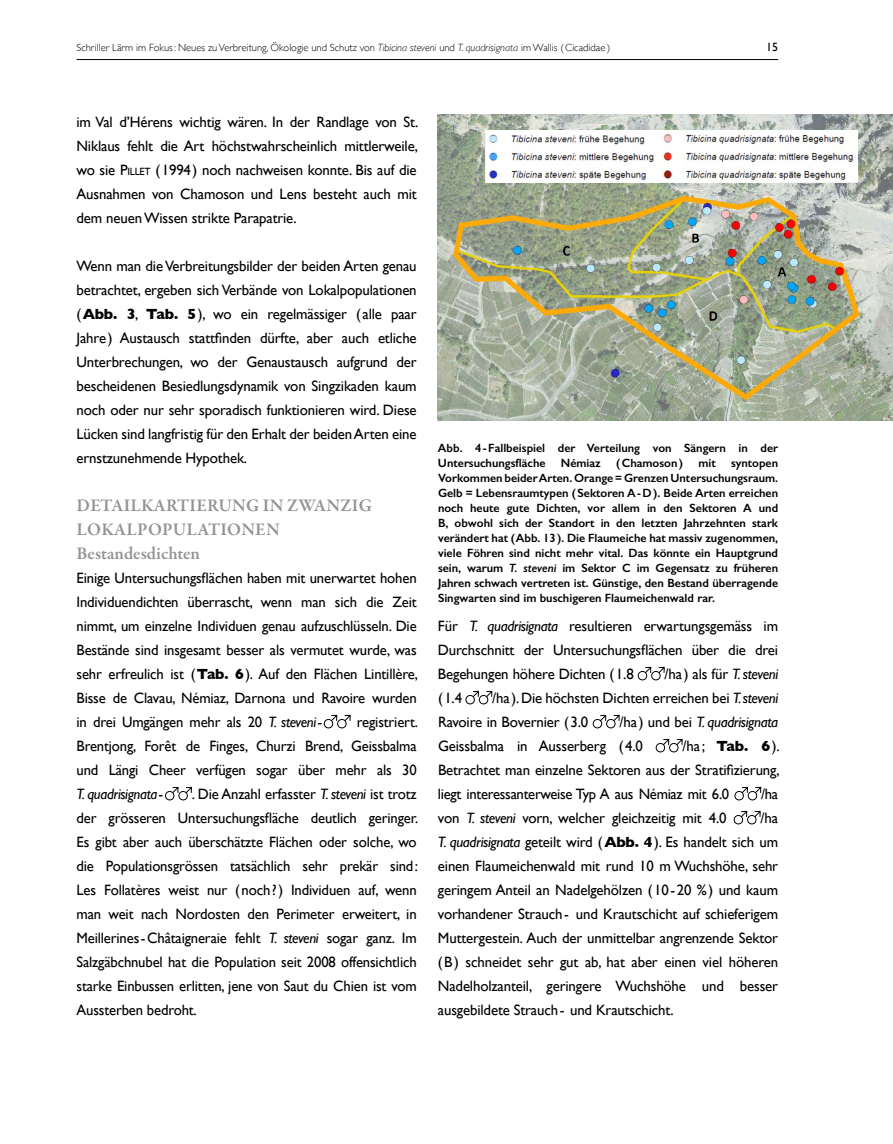
<style>
.page{position:relative;width:893px;height:1144px;background:#fff}
.page>*{position:absolute;margin:0;border:0;box-sizing:border-box;transform-origin:0 0}
.t1{font:600 18px/24px "Garamond Premr Pro";letter-spacing:.01em;color:#939393}
.t2{font:15px/24px "Gill Sans";letter-spacing:-.01em;color:#000;text-align:justify}
.t3{font:600 12px/15px "Gill Sans";color:#000}
.t4{font:12px "Gill Sans";color:#000}
.t5{font:300 10.5px "Gill Sans";color:#000}
.s1{font-style:italic}
.s2{font-style:inherit}
.s3{font-size:10.5px}
.s4{font-weight:700}
</style>
<div class="page">
<hr style="left:77px;top:59px;width:701px;height:1px;background:#000">
<svg style="left:324px;top:715px;width:27px;height:13px"></svg>
<svg style="left:165px;top:787px;width:27px;height:13px"></svg>
<svg style="left:638px;top:667px;width:27px;height:13px"></svg>
<svg style="left:465px;top:691px;width:27px;height:13px"></svg>
<svg style="left:593px;top:715px;width:27px;height:13px"></svg>
<svg style="left:656px;top:739px;width:27px;height:13px"></svg>
<svg style="left:734px;top:787px;width:27px;height:13px"></svg>
<svg style="left:734px;top:811px;width:27px;height:13px"></svg>
<img style="left:438px;top:115px;width:455px;height:305px">
<img style="left:486px;top:131px;width:372px;height:52px">
<p class="t5" style="left:77px;top:40px;width:535px">Schriller Lärm im Fokus: Neues zu Verbreitung, Ökologie und Schutz von <span class="s1">Tibicina steveni</span> und <span class="s1">T. quadrisignata</span> im Wallis (Cicadidae )</p>
<p class="t4" style="left:766px;top:40px;width:13px">15</p>
<p class="t2" style="left:77px;top:110px;width:343px">im Val d’Hérens wichtig wären. In der Randlage von St.<br>Niklaus fehlt die Art höchstwahrscheinlich mittlerweile, wo sie <span class="s2">P</span><span class="s3">illet</span> (1994) noch nachweisen konnte. Bis auf die Ausnahmen von Chamoson und Lens besteht auch mit dem neuen Wissen strikte Parapatrie.</p>
<p class="t2" style="left:77px;top:254px;width:342px">Wenn man die Verbreitungsbilder der beiden Arten genau betrachtet, ergeben sich Verbände von Lokalpopulationen (<span class="s4">Abb. 3</span>, <span class="s4">Tab. 5</span>), wo ein regelmässiger (alle paar Jahre) Austausch stattfinden dürfte, aber auch etliche Unterbrechungen, wo der Genaustausch aufgrund der bescheidenen Besiedlungsdynamik von Singzikaden kaum noch oder nur sehr sporadisch funktionieren wird. Diese Lücken sind langfristig für den Erhalt der beiden Arten eine ernstzunehmende Hypothek.</p>
<p class="t1" style="left:77px;top:493px;width:297px">DETAILKARTIERUNG IN ZWANZIG<br>LOKALPOPULATIONEN<br>Bestandesdichten</p>
<p class="t2" style="left:77px;top:566px;width:343px">Einige Untersuchungsflächen haben mit unerwartet hohen Individuendichten überrascht, wenn man sich die Zeit nimmt, um einzelne Individuen genau aufzuschlüsseln. Die Bestände sind insgesamt besser als vermutet wurde, was sehr erfreulich ist (<span class="s4">Tab. 6</span>). Auf den Flächen Lintillère, Bisse de Clavau, Némiaz, Darnona und Ravoire wurden in drei Umgängen mehr als 20 <span class="s1">T. steveni</span>-</p>
<p class="t2" style="left:77px;top:710px;width:343px;text-indent:280px">registriert.<br>Brentjong, Forêt de Finges, Churzi Brend, Geissbalma und Längi Cheer verfügen sogar über mehr als 30<br><span class="s1">T. quadrisignata</span>-</p>
<p class="t2" style="left:77px;top:782px;width:343px;text-indent:115px">. Die Anzahl erfasster <span class="s1">T. steveni</span> ist trotz der grösseren Untersuchungsfläche deutlich geringer.<br>Es gibt aber auch überschätzte Flächen oder solche, wo die Populationsgrössen tatsächlich sehr prekär sind:<br>Les Follatères weist nur (noch?) Individuen auf, wenn man weit nach Nordosten den Perimeter erweitert, in Meillerines-Châtaigneraie fehlt <span class="s1">T. steveni</span> sogar ganz. Im Salzgäbchnubel hat die Population seit 2008 offensichtlich starke Einbussen erlitten, jene von Saut du Chien ist vom Aussterben bedroht.</p>
<p class="t3" style="left:438px;top:440px;width:342px">Abb. 4-Fallbeispiel der Verteilung von Sängern in der<br>Untersuchungsfläche</p>
<p class="t3" style="left:561px;top:455px;width:41px">Némiaz</p>
<p class="t3" style="left:616px;top:455px;width:69px">(Chamoson)</p>
<p class="t3" style="left:698px;top:455px;width:19px">mit</p>
<p class="t3" style="left:438px;top:455px;width:342px;text-align:justify;text-indent:293px">syntopen Vorkommen beider Arten. Orange = Grenzen Untersuchungsraum.<br>Gelb = Lebensraumtypen (Sektoren A-D). Beide Arten erreichen noch heute gute Dichten, vor allem in den Sektoren A und B, obwohl sich der Standort in den letzten Jahrzehnten stark verändert hat (Abb. 13). Die Flaumeiche hat massiv zugenommen, viele Föhren sind nicht mehr vital. Das könnte ein Hauptgrund sein, warum <span class="s1">T. steveni</span> im Sektor C im Gegensatz zu früheren Jahren schwach vertreten ist. Günstige, den Bestand überragende Singwarten sind im buschigeren Flaumeichenwald rar.</p>
<p class="t2" style="left:438px;top:614px;width:342px">Für <span class="s1">T. quadrisignata</span> resultieren erwartungsgemäss im Durchschnitt der Untersuchungsflächen über die drei Begehungen höhere Dichten (1.8</p>
<p class="t2" style="left:665px;top:662px;width:115px">/ha) als für <span class="s1">T.steveni</span></p>
<p class="t2" style="left:438px;top:686px;width:26px">(1.4</p>
<p class="t2" style="left:438px;top:686px;width:342px;text-indent:54px">/ha). Die höchsten Dichten erreichen bei <span class="s1">T.steveni<br></span>Ravoire in Bovernier (3.0</p>
<p class="t2" style="left:438px;top:710px;width:342px;text-indent:182px">/ha) und bei <span class="s1">T. quadrisignata<br></span>Geissbalma in Ausserberg (4.0</p>
<p class="t2" style="left:438px;top:734px;width:343px;text-indent:245px">/ha; <span class="s4">Tab. 6</span>).<br>Betrachtet man einzelne Sektoren aus der Stratifizierung, liegt interessanterweise Typ A aus Némiaz mit 6.0</p>
<p class="t2" style="left:761px;top:782px;width:19px">/ha</p>
<p class="t2" style="left:438px;top:806px;width:342px;text-indent:323px">/ha <span class="s1">T. quadrisignata</span> geteilt wird (<span class="s4">Abb. 4</span>). Es handelt sich um einen Flaumeichenwald mit rund 10 m Wuchshöhe, sehr geringem Anteil an Nadelgehölzen (10-20 %) und kaum vorhandener Strauch- und Krautschicht auf schieferigem Muttergestein. Auch der unmittelbar angrenzende Sektor (B) schneidet sehr gut ab, hat aber einen viel höheren Nadelholzanteil, geringere Wuchshöhe und besser ausgebildete Strauch- und Krautschicht.</p>
<p class="t2" style="left:438px;top:806px;width:290px">von <span class="s1">T. steveni</span> vorn, welcher gleichzeitig mit 4.0</p>
</div>
